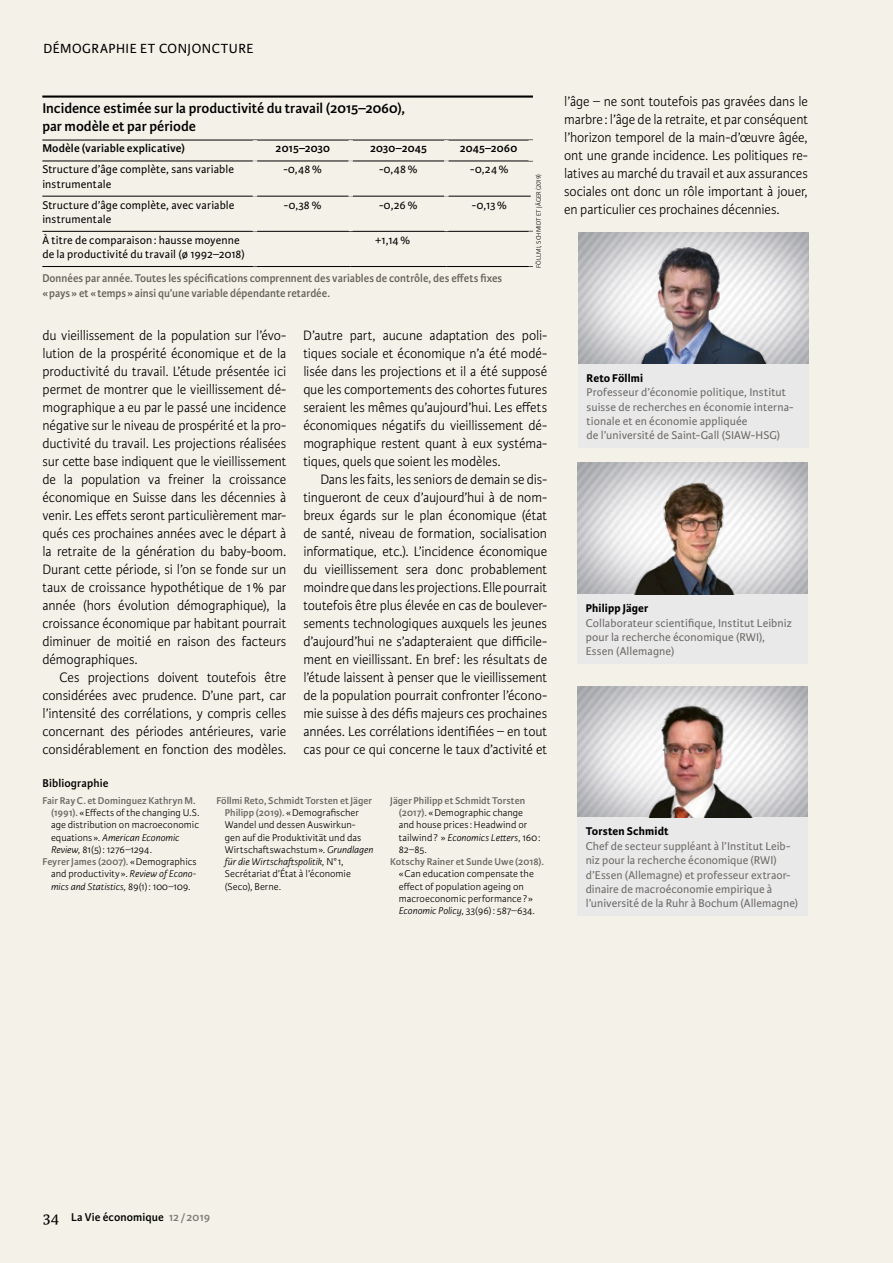
<style>
.page{position:relative;width:893px;height:1263px;background:#f4f2e8}
.page>*{position:absolute;margin:0;border:0;box-sizing:border-box;transform-origin:0 0}
.t1{font:600 15px/18px "Karmina Sans";color:#000}
.t2{font:300 14.55px/18px "Karmina Sans";letter-spacing:-.01em;color:#000;text-align:justify;scale:.96 1}
.t3{font:14.1px "Karmina Sans";letter-spacing:.04em;color:#000}
.t4{font:12px/14.4px "Karmina Sans";letter-spacing:.01em;color:#6d6966}
.t5{font:12px/14.2px "Karmina Sans";letter-spacing:.01em;color:#000}
.t6{font:600 12px/15px "Karmina Sans";letter-spacing:.005em;color:#6d6966;scale:.95 1}
.t7{font:600 12px "Karmina Sans";letter-spacing:.01em;color:#000}
.t8{font:700 12px "Karmina Sans";letter-spacing:.015em;color:#000}
.t9{font:300 10.5px/12.3px "Karmina Sans";letter-spacing:.005em;color:#000}
.t10{font:600 10.5px "Karmina Sans";letter-spacing:.005em;color:#6d6966}
.t11{font:italic 300 10.5px "Karmina Sans";color:#000}
.t12{font:300 6.75px "Karmina Sans";letter-spacing:.005em;color:#000}
.s1{font-weight:600;color:#6d6966}
.s2{font-style:normal}
.s3{font-style:italic}
.s4{font-weight:300;color:#000}
.s5{font-family:"Karmina";font-weight:400;font-size:16.5px}
.s6{color:#817e7b}
</style>
<div class="page">
<hr style="left:42px;top:95px;width:491px;height:3px;background:#000">
<hr style="left:42px;top:140px;width:213px;height:1px;background:#000">
<hr style="left:255px;top:140px;width:96px;height:1px;background:#000">
<hr style="left:351px;top:140px;width:95px;height:1px;background:#000">
<hr style="left:446px;top:140px;width:87px;height:1px;background:#000">
<hr style="left:42px;top:161px;width:213px;height:1px;background:#000">
<hr style="left:255px;top:161px;width:96px;height:1px;background:#000">
<hr style="left:351px;top:161px;width:95px;height:1px;background:#000">
<hr style="left:446px;top:161px;width:87px;height:1px;background:#000">
<hr style="left:42px;top:196px;width:213px;height:1px;background:#000">
<hr style="left:255px;top:196px;width:96px;height:1px;background:#000">
<hr style="left:351px;top:196px;width:95px;height:1px;background:#000">
<hr style="left:446px;top:196px;width:85px;height:1px;background:#000">
<hr style="left:42px;top:231px;width:213px;height:1px;background:#000">
<hr style="left:255px;top:231px;width:96px;height:1px;background:#000">
<hr style="left:351px;top:231px;width:95px;height:1px;background:#000">
<hr style="left:446px;top:231px;width:87px;height:1px;background:#000">
<hr style="left:42px;top:266px;width:213px;height:1px;background:#000">
<hr style="left:255px;top:266px;width:96px;height:1px;background:#000">
<hr style="left:351px;top:266px;width:95px;height:1px;background:#000">
<hr style="left:446px;top:266px;width:87px;height:1px;background:#000">
<div style="left:348px;top:140px;width:5px;height:21px;background:#f4f2e8"></div>
<div style="left:444px;top:140px;width:5px;height:21px;background:#f4f2e8"></div>
<div style="left:528px;top:140px;width:5px;height:21px;background:#f4f2e8"></div>
<hr style="left:253px;top:161px;width:4px;height:35px;background:#f4f2e8">
<div style="left:348px;top:161px;width:5px;height:35px;background:#f4f2e8"></div>
<div style="left:444px;top:161px;width:5px;height:35px;background:#f4f2e8"></div>
<hr style="left:253px;top:196px;width:4px;height:35px;background:#f4f2e8">
<div style="left:348px;top:196px;width:5px;height:35px;background:#f4f2e8"></div>
<div style="left:444px;top:196px;width:5px;height:35px;background:#f4f2e8"></div>
<hr style="left:253px;top:231px;width:4px;height:35px;background:#f4f2e8">
<div style="left:528px;top:231px;width:5px;height:35px;background:#f4f2e8"></div>
<img style="left:578px;top:232px;width:231px;height:132px">
<div style="left:578px;top:364px;width:231px;height:84px;background:#e9e9e9"></div>
<img style="left:586px;top:234px;width:212px;height:129px">
<img style="left:577px;top:463px;width:231px;height:132px">
<div style="left:577px;top:595px;width:231px;height:69px;background:#e9e9e9"></div>
<img style="left:579px;top:468px;width:227px;height:126px">
<img style="left:577px;top:686px;width:231px;height:132px">
<div style="left:577px;top:818px;width:231px;height:98px;background:#e9e9e9"></div>
<img style="left:582px;top:693px;width:225px;height:125px">
<p class="t3" style="left:43px;top:41px;width:212px">DÉMOGRAPHIE ET CONJONCTURE</p>
<p class="t1" style="left:42px;top:100px;width:364px">Incidence estimée sur la productivité du travail (2015–2060), par modèle et par période</p>
<p class="t7" style="left:42px;top:142px;width:144px">Modèle (variable explicative)</p>
<p class="t7" style="left:276px;top:142px;width:56px">2015–2030</p>
<p class="t7" style="left:370px;top:142px;width:58px">2030–2045</p>
<p class="t7" style="left:460px;top:142px;width:59px">2045–2060</p>
<p class="t5" style="left:42px;top:163px;width:193px">Structure d’âge complète, sans variable instrumentale</p>
<p class="t5" style="left:283px;top:163px;width:40px">-0,48%</p>
<p class="t5" style="left:379px;top:163px;width:40px">-0,48%</p>
<p class="t5" style="left:470px;top:163px;width:40px">-0,24%</p>
<p class="t5" style="left:42px;top:198px;width:194px">Structure d’âge complète, avec variable instrumentale</p>
<p class="t5" style="left:284px;top:198px;width:39px">-0,38%</p>
<p class="t5" style="left:379px;top:198px;width:40px">-0,26%</p>
<p class="t5" style="left:472px;top:198px;width:37px">-0,13%</p>
<p class="t5" style="left:42px;top:233px;width:204px">À titre de comparaison: hausse moyenne de la productivité du travail (ø 1992–2018)</p>
<p class="t5" style="left:375px;top:233px;width:37px">+1,14%</p>
<p class="t6" style="left:42px;top:270px;width:486px">Données par année. Toutes les spécifications comprennent des variables de contrôle, des effets fixes «pays» et «temps» ainsi qu’une variable dépendante retardée.</p>
<p class="t2" style="left:43px;top:327px;width:255px">du vieillissement de la population sur l’évo&shy;lution de la prospérité économique et de la productivité du travail. L’étude présentée ici permet de montrer que le vieillissement dé&shy;mographique a eu par le passé une incidence négative sur le niveau de prospérité et la pro&shy;ductivité du travail. Les projections réalisées sur cette base indiquent que le vieillissement de la population va freiner la croissance économique en Suisse dans les décennies à venir. Les effets seront particulièrement mar&shy;qués ces prochaines années avec le départ à la retraite de la génération du baby-boom.<br>Durant cette période, si l’on se fonde sur un taux de croissance hypothétique de 1% par année (hors évolution démographique), la croissance économique par habitant pourrait diminuer de moitié en raison des facteurs démographiques.</p>
<p class="t2" style="left:43px;top:669px;width:255px;text-indent:17px">Ces projections doivent toutefois être considérées avec prudence. D’une part, car l’intensité des corrélations, y compris celles concernant des périodes antérieures, varie considérablement en fonction des modèles.</p>
<p class="t12" style="left:535px;top:268px;width:95px;rotate:-90deg">FÖLLMI, SCHMIDT ET JÄGER (2019)</p>
<p class="t2" style="left:303px;top:326px;width:255px">D’autre part, aucune adaptation des poli&shy;tiques sociale et économique n’a été modé&shy;lisée dans les projections et il a été supposé que les comportements des cohortes futures seraient les mêmes qu’aujourd’hui. Les effets économiques négatifs du vieillissement dé&shy;mographique restent quant à eux systéma&shy;tiques, quels que soient les modèles.</p>
<p class="t2" style="left:303px;top:471px;width:255px;text-indent:17px">Dans les faits, les seniors de demain se dis&shy;tingueront de ceux d’aujourd’hui à de nom&shy;breux égards sur le plan économique (état de santé, niveau de formation, socialisation informatique, etc.). L’incidence économique du vieillissement sera donc probablement moindre que dans les projections. Elle pourrait toutefois être plus élevée en cas de boulever&shy;sements technologiques auxquels les jeunes d’aujourd’hui ne s’adapteraient que difficile&shy;ment en vieillissant. En bref: les résultats de l’étude laissent à penser que le vieillissement de la population pourrait confronter l’écono&shy;mie suisse à des défis majeurs ces prochaines années. Les corrélations identifiées – en tout cas pour ce qui concerne le taux d’activité et</p>
<p class="t7" style="left:43px;top:776px;width:67px">Bibliographie</p>
<p class="t10" style="left:43px;top:794px;width:155px">Fair Ray C. et Dominguez Kathryn M.</p>
<p class="t9" style="left:51px;top:807px;width:150px"><span class="s1">(1991).</span> «Effects of the changing U.S.</p>
<p class="t9" style="left:51px;top:819px;width:149px">age distribution on macroeconomic</p>
<p class="t11" style="left:51px;top:831px;width:130px"><span class="s2">equations».</span> American Economic</p>
<p class="t9" style="left:51px;top:843px;width:102px"><span class="s3">Review,</span> 81(5): 1276–1294.</p>
<p class="t10" style="left:43px;top:856px;width:156px">Feyrer James (2007). <span class="s4">«Demographics</span></p>
<p class="t9" style="left:51px;top:868px;width:146px">and productivity». <span class="s3">Review of Econo-</span></p>
<p class="t11" style="left:51px;top:881px;width:141px">mics and Statistics, <span class="s2">89(1): 100–109.</span></p>
<p class="t9" style="left:225px;top:794px;width:150px;text-indent:-9px"><span class="s1">Föllmi Reto, Schmidt Torsten et Jäger<br>Philipp (2019).</span> «Demografischer<br>Wandel und dessen Auswirkun&shy;gen auf die Produktivität und das<br>Wirtschaftswachstum». <span class="s3">Grundlagen für die Wirtschaftspolitik,</span> N°1,<br>Secrétariat d’État à l’économie (Seco), Berne.</p>
<p class="t9" style="left:399px;top:794px;width:143px;text-indent:-9px"><span class="s1">Jäger Philipp et Schmidt Torsten (2017).</span> «Demographic change and house prices: Headwind or tailwind? » <span class="s3">Economics Letters,</span> 160:<br>82–85.</p>
<p class="t10" style="left:390px;top:856px;width:155px">Kotschy Rainer et Sunde Uwe (2018).</p>
<p class="t9" style="left:399px;top:868px;width:138px">«Can education compensate the effect of population ageing on macroeconomic performance?»<br><span class="s3">Economic Policy,</span> 33(96): 587–634.</p>
<p class="t2" style="left:564px;top:93px;width:255px">l’âge – ne sont toutefois pas gravées dans le marbre: l’âge de la retraite, et par conséquent l’horizon temporel de la main-d’œuvre âgée, ont une grande incidence. Les politiques re&shy;latives au marché du travail et aux assurances sociales ont donc un rôle important à jouer, en particulier ces prochaines décennies.</p>
<p class="t8" style="left:587px;top:371px;width:58px">Reto Föllmi</p>
<p class="t4" style="left:587px;top:385px;width:208px">Professeur d’économie politique, Institut suisse de recherches en économie interna&shy;tionale et en économie appliquée<br>de l’université de Saint-Gall (SIAW-HSG)</p>
<p class="t8" style="left:586px;top:601px;width:64px">Philipp Jäger</p>
<p class="t4" style="left:586px;top:616px;width:208px">Collaborateur scientifique, Institut Leibniz pour la recherche économique (RWI),<br>Essen (Allemagne)</p>
<p class="t8" style="left:586px;top:825px;width:84px">Torsten Schmidt</p>
<p class="t4" style="left:586px;top:839px;width:214px">Chef de secteur suppléant à l’Institut Leib&shy;niz pour la recherche économique (RWI) d’Essen (Allemagne) et professeur extraor&shy;dinaire de macroéconomie empirique à l’université de la Ruhr à Bochum (Allemagne)</p>
<p class="t7" style="left:43px;top:1210px;width:169px"><span class="s5">34</span> La Vie économique <span class="s6">12/2019</span></p>
</div>
